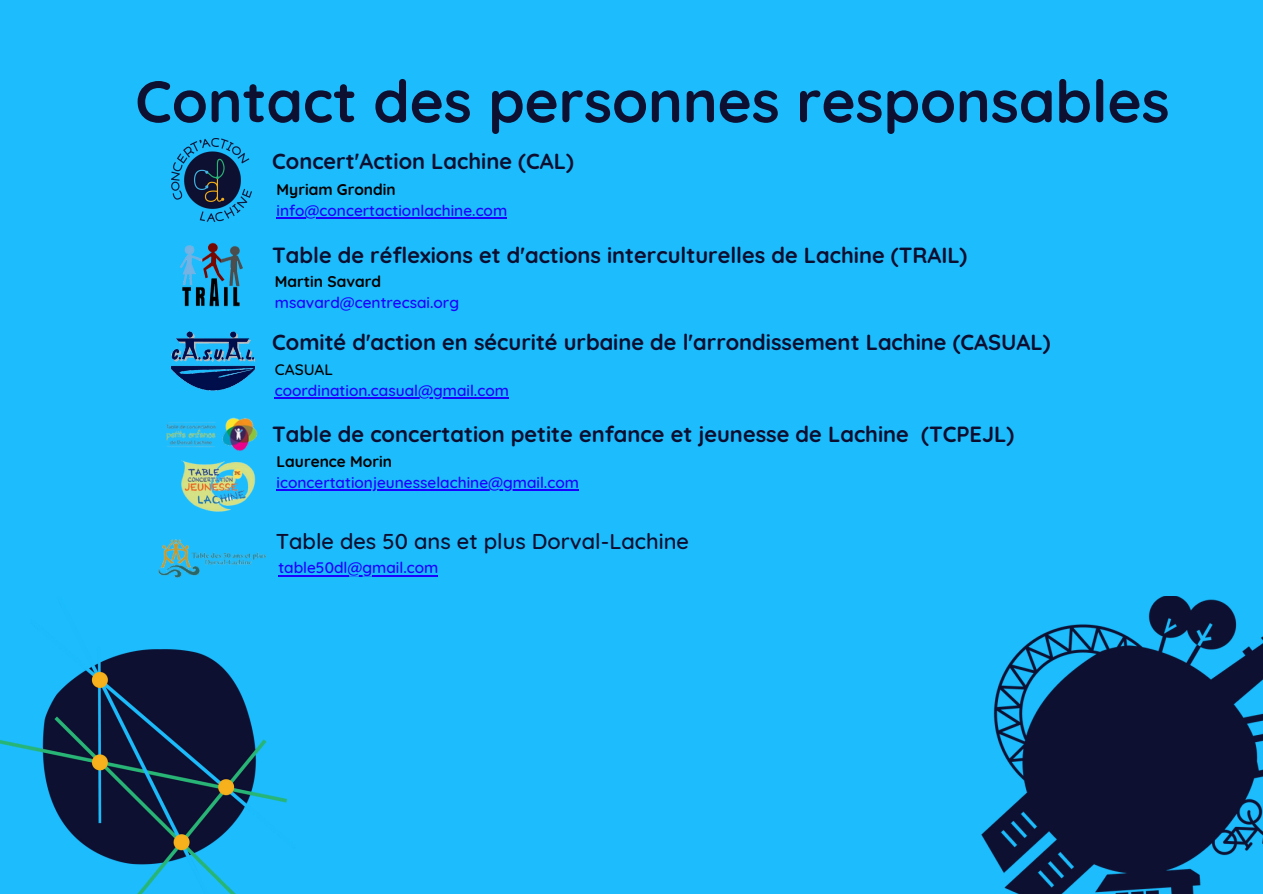
<style>
.page{position:relative;width:1263px;height:894px;background:#fff}
.page>*{position:absolute;margin:0;border:0;box-sizing:border-box;transform-origin:0 0}
.t1{font:700 58.5px "Quicksand";color:#0e1031}
.t2{font:700 21.9px "Quicksand";color:#0c0e2f}
.t3{font:500 21.9px "Quicksand";color:#0c0e2f}
.t4{font:500 15.45px "Quicksand";color:#1c00ff}
.t5{font:700 15.45px "Quicksand";color:#000}
.t6{font:500 15.45px "Quicksand";color:#000}
</style>
<div class="page">
<div style="left:0;top:0;width:1263px;height:893px;background:#1dbcfc"></div>
<img style="left:981px;top:596px;width:282px;height:297px">
<img style="left:180px;top:242px;width:63px;height:65px">
<img style="left:171px;top:139px;width:80px;height:82px">
<img style="left:171px;top:331px;width:83px;height:59px">
<img style="left:0;top:649px;width:287px;height:244px">
<img style="left:166px;top:417px;width:92px;height:34px">
<img style="left:181px;top:460px;width:74px;height:52px">
<img style="left:159px;top:539px;width:107px;height:39px">
<hr style="left:277px;top:217px;width:230px;height:2px;background:#1c00ff">
<hr style="left:275px;top:397px;width:234px;height:1px;background:#1c00ff">
<hr style="left:277px;top:489px;width:302px;height:1px;background:#1c00ff">
<hr style="left:278px;top:574px;width:160px;height:2px;background:#1c00ff">
<h1 class="t1" style="left:135px;top:64px;width:1036px">Contact des personnes responsables</h1>
<p class="t2" style="left:272px;top:147px;width:303px">Concert'Action Lachine (CAL)</p>
<p class="t5" style="left:277px;top:179px;width:121px">Myriam Grondin</p>
<p class="t4" style="left:277px;top:200px;width:232px">info@concertactionlachine.com</p>
<p class="t2" style="left:272px;top:240px;width:697px">Table de réflexions et d'actions interculturelles de Lachine (TRAIL)</p>
<p class="t5" style="left:275px;top:271px;width:108px">Martin Savard</p>
<p class="t4" style="left:275px;top:292px;width:186px">msavard@centrecsai.org</p>
<p class="t2" style="left:272px;top:328px;width:780px">Comité d'action en sécurité urbaine de l'arrondissement Lachine (CASUAL)</p>
<p class="t6" style="left:275px;top:359px;width:60px">CASUAL</p>
<p class="t4" style="left:275px;top:380px;width:236px">coordination.casual@gmail.com</p>
<p class="t2" style="left:272px;top:420px;width:744px">Table de concertation petite enfance et jeunesse de Lachine (TCPEJL)</p>
<p class="t5" style="left:277px;top:451px;width:117px">Laurence Morin</p>
<p class="t4" style="left:277px;top:472px;width:304px">iconcertationjeunesselachine@gmail.com</p>
<p class="t3" style="left:276px;top:527px;width:415px">Table des 50 ans et plus Dorval-Lachine</p>
<p class="t4" style="left:278px;top:558px;width:161px">table50dl@gmail.com</p>
</div>
